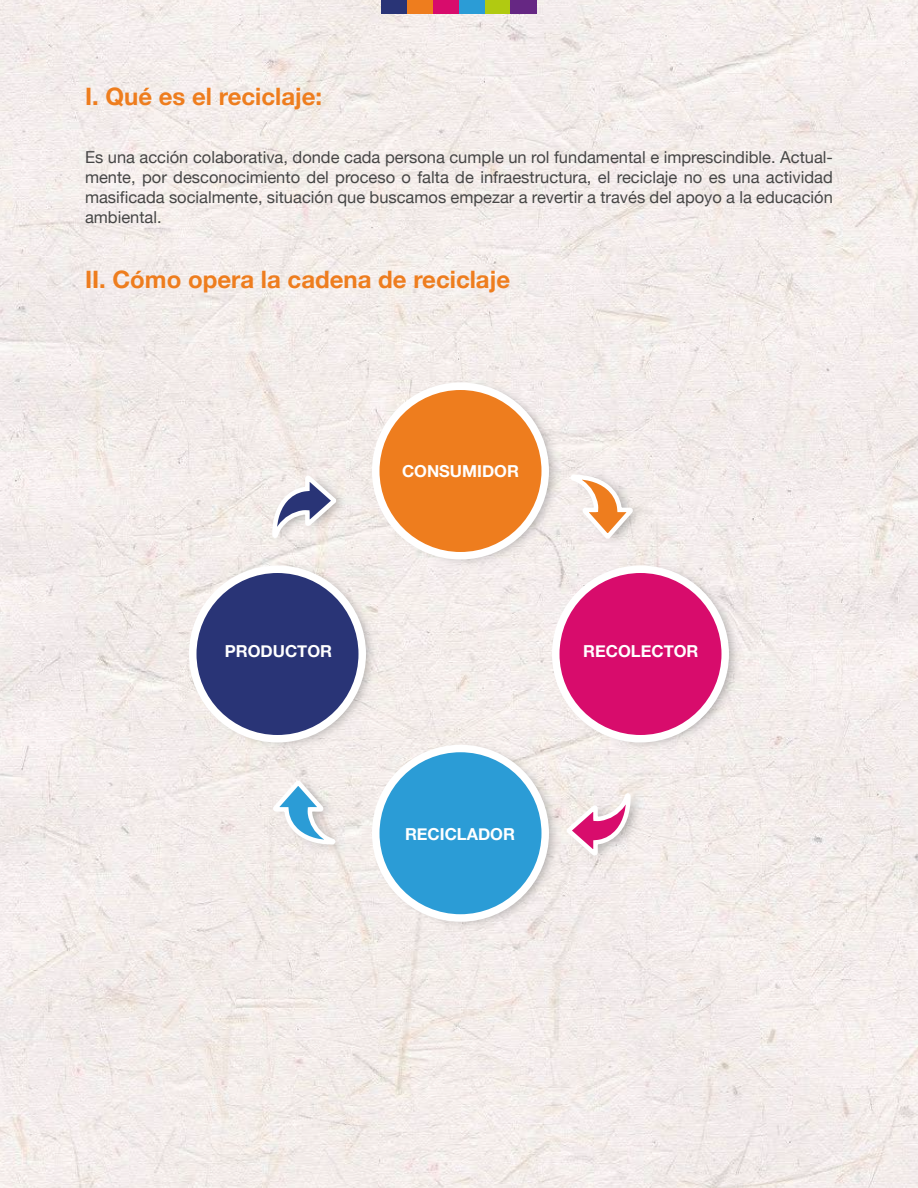
<style>
.page{position:relative;width:918px;height:1188px;background:#fff}
.page>*{position:absolute;margin:0;border:0;box-sizing:border-box;transform-origin:0 0}
.t1{font:700 24px "Helvetica Neue";color:#ee7d1e}
.t2{font:16.5px/19.8px "Helvetica Neue";color:#464646;text-align:justify}
.t3{font:700 16.5px "Helvetica Neue";color:#fff}
</style>
<div class="page">
<img style="left:0;top:0;width:918px;height:1188px">
<div style="left:381px;top:0;width:26px;height:13px;background:#293476"></div>
<div style="left:407px;top:0;width:26px;height:13px;background:#ee7d1e"></div>
<div style="left:433px;top:0;width:26px;height:13px;background:#d80c6c"></div>
<div style="left:459px;top:0;width:26px;height:13px;background:#2b9cd6"></div>
<div style="left:485px;top:0;width:26px;height:13px;background:#b1ca11"></div>
<div style="left:511px;top:0;width:26px;height:13px;background:#662783"></div>
<img style="left:145px;top:334px;width:641px;height:640px">
<div style="left:376px;top:386px;width:169px;height:170px;background:#ee7d1e;border-radius:50%"></div>
<div style="left:372px;top:382px;width:177px;height:178px;border:8px solid #fff;border-radius:50%"></div>
<div style="left:556px;top:569px;width:169px;height:170px;background:#d80c6c;border-radius:50%"></div>
<div style="left:552px;top:566px;width:177px;height:176px;border:8px solid #fff;border-radius:50%"></div>
<div style="left:193px;top:569px;width:169px;height:170px;background:#293476;border-radius:50%"></div>
<div style="left:189px;top:566px;width:177px;height:176px;border:8px solid #fff;border-radius:50%"></div>
<div style="left:376px;top:748px;width:169px;height:170px;background:#2b9cd6;border-radius:50%"></div>
<div style="left:372px;top:745px;width:177px;height:177px;border:8px solid #fff;border-radius:50%"></div>
<svg style="left:566px;top:471px;width:70px;height:69px"></svg>
<svg style="left:565px;top:789px;width:69px;height:70px"></svg>
<svg style="left:270px;top:779px;width:70px;height:69px"></svg>
<svg style="left:269px;top:472px;width:69px;height:70px"></svg>
<h1 class="t1" style="left:85px;top:78px;width:239px">I. Qué es el reciclaje:</h1>
<p class="t2" style="left:85px;top:148px;width:749px">Es una acción colaborativa, donde cada persona cumple un rol fundamental e imprescindible. Actual&shy;mente, por desconocimiento del proceso o falta de infraestructura, el reciclaje no es una actividad masificada socialmente, situación que buscamos empezar a revertir a través del apoyo a la educación ambiental.</p>
<h1 class="t1" style="left:85px;top:261px;width:427px">II. Cómo opera la cadena de reciclaje</h1>
<p class="t3" style="left:225px;top:638px;width:109px">PRODUCTOR</p>
<p class="t3" style="left:402px;top:458px;width:119px">CONSUMIDOR</p>
<p class="t3" style="left:583px;top:638px;width:117px">RECOLECTOR</p>
<p class="t3" style="left:405px;top:821px;width:111px">RECICLADOR</p>
</div>
